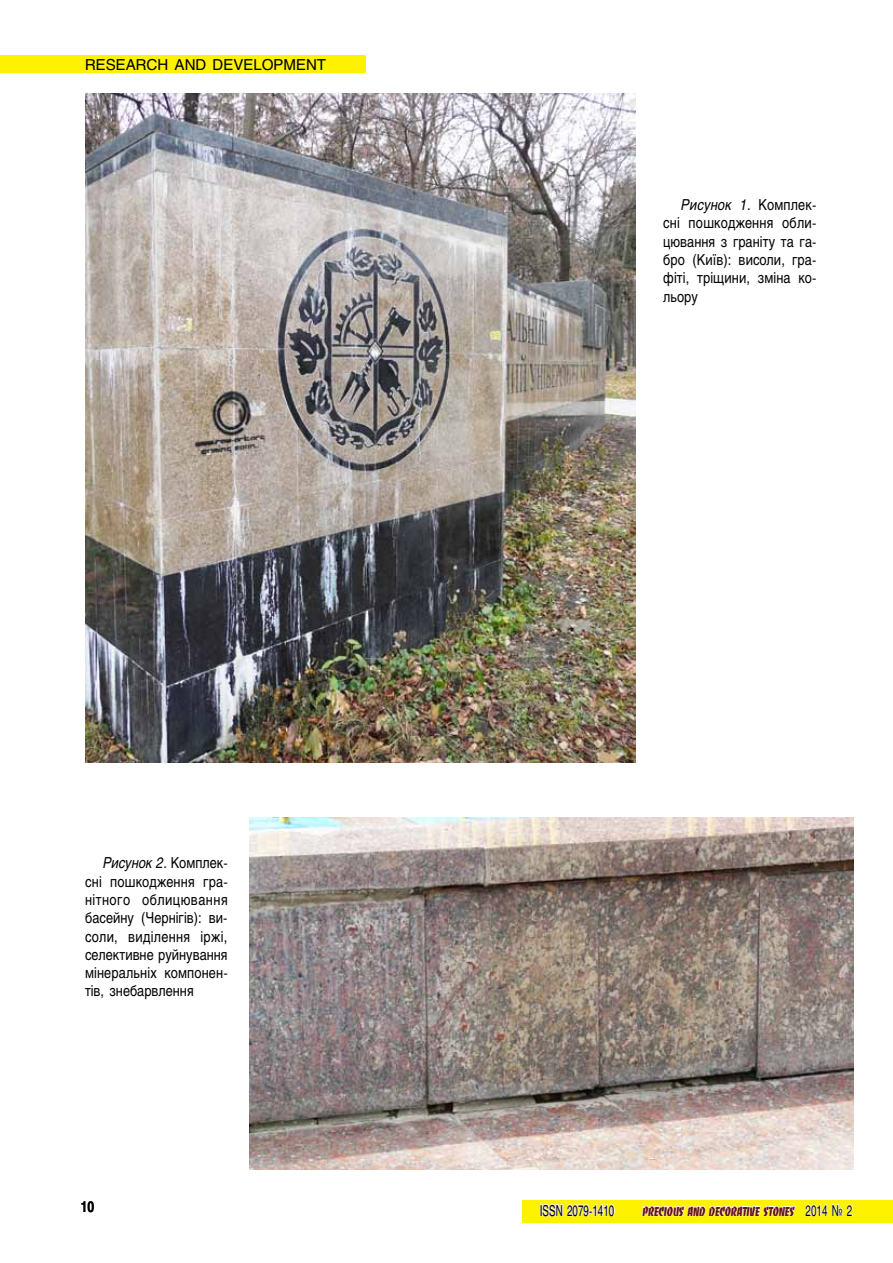
<style>
.page{position:relative;width:893px;height:1263px;background:#fff}
.page>*{position:absolute;margin:0;border:0;box-sizing:border-box;transform-origin:0 0}
.t1{font:15px/18.3px "Helios";color:#000;text-align:justify;scale:.85 1}
.t2{font:15px "Helios";color:#000}
.t3{font:15px "Helios";color:#000;scale:.65 1}
.t4{font:700 15px "Helios";color:#000;scale:.8 1}
.t5{font:13.5px "Banco Heavy C";color:#671316;scale:.8 1}
.s1{font-style:italic}
.s2{font-family:"Helios";font-size:15px;color:#000}
</style>
<div class="page">
<div style="left:522px;top:1200px;width:371px;height:23px;background:#fff200"></div>
<svg style="left:642px;top:1205px;width:154px;height:11px"></svg>
<svg style="left:805px;top:1204px;width:48px;height:12px"></svg>
<svg style="left:541px;top:1204px;width:74px;height:12px"></svg>
<div style="left:0;top:55px;width:365px;height:17px;background:#fff200"></div>
<img style="left:85px;top:94px;width:550px;height:668px">
<img style="left:249px;top:818px;width:604px;height:352px">
<p class="t2" style="left:85px;top:55px;width:243px">RESEARCH AND DEVELOPMENT</p>
<p class="t1" style="left:85px;top:854px;width:169px;text-indent:18px"><span class="s1">Рисунок 2.</span> Комплек&shy;сні пошкодження гра&shy;нітного облицювання басейну (Чернігів): ви&shy;соли, виділення іржі, селективне руйнування мінеральніх компонен&shy;тів, знебарвлення</p>
<p class="t1" style="left:663px;top:195px;width:182px;text-indent:18px"><span class="s1">Рисунок 1.</span> Комплек&shy;сні пошкодження обли&shy;цювання з граніту та га&shy;бро (Київ): висоли, гра&shy;фіті, тріщини, зміна ко&shy;льору</p>
<p class="t4" style="left:81px;top:1198px;width:18px">10</p>
<p class="t3" style="left:540px;top:1201px;width:116px">ISSN 2079-1410</p>
<p class="t5" style="left:642px;top:1203px;width:264px">PRECIOUS AND DECORATIVE STONES <span class="s2">2014 № 2</span></p>
</div>
